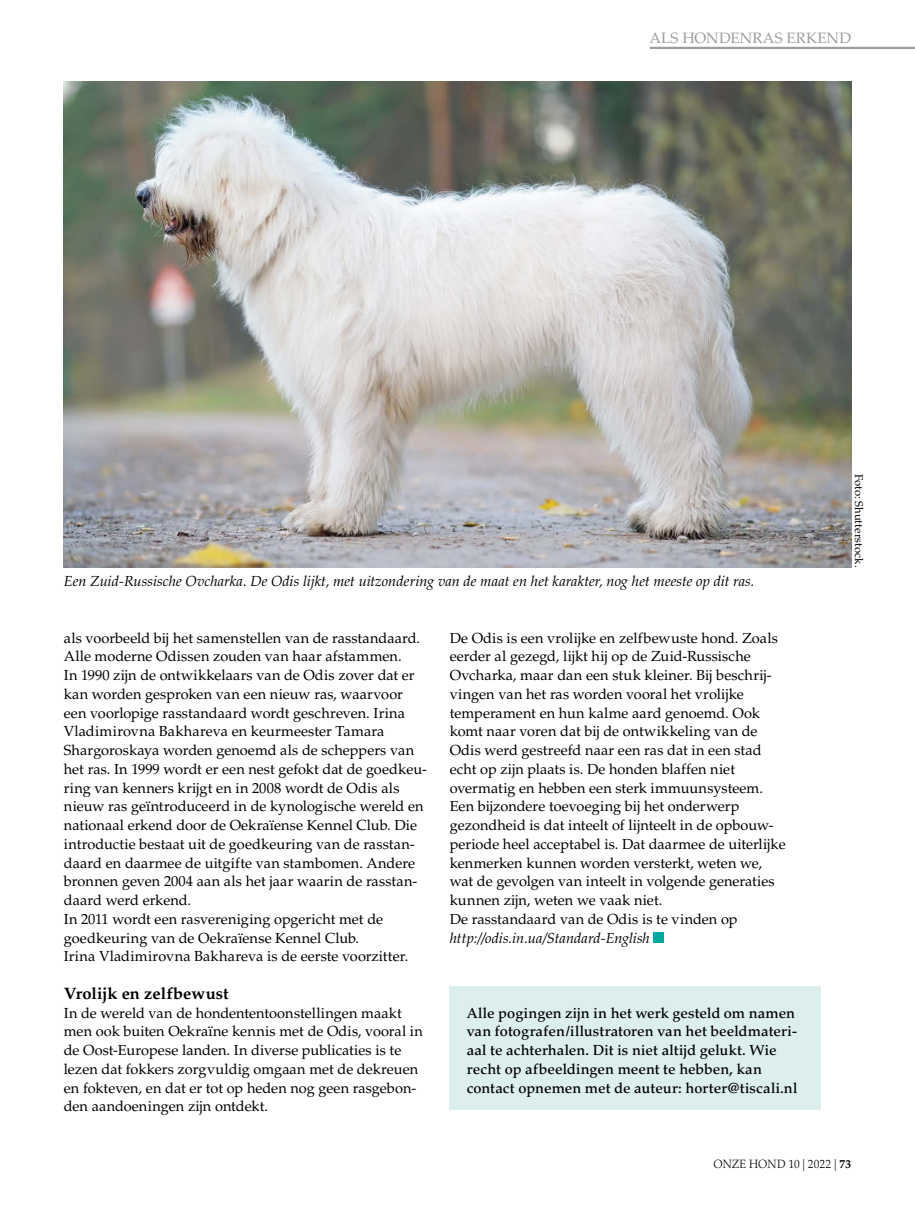
<style>
.page{position:relative;width:915px;height:1212px;background:#fff}
.page>*{position:absolute;margin:0;border:0;box-sizing:border-box;transform-origin:0 0}
.t1{font:700 16.5px "Palatino LT Std";color:#000}
.t2{font:15px "Palatino LT Std";letter-spacing:.01em;color:#9d9d9c}
.t3{font:14.55px/18.8px "Palatino LT Std";color:#000}
.t4{font:500 14.55px/18.8px "Palatino LT Std";letter-spacing:.005em;color:#000}
.t5{font:italic 14.55px "Palatino LT Std";color:#000}
.t6{font:300 12px "Palatino LT Std";letter-spacing:.01em;color:#000;scale:.95 1}
.t7{font:11.25px "Palatino LT Std";letter-spacing:.005em;color:#000}
.s1{font-weight:700}
</style>
<div class="page">
<div style="left:653px;top:932px;width:10px;height:11px;background:#00a89d"></div>
<img style="left:64px;top:82px;width:786px;height:486px">
<div style="left:449px;top:986px;width:371px;height:124px;background:#ddefed"></div>
<hr style="left:649px;top:47px;width:265px;height:2px;background:#9d9d9c">
<p class="t2" style="left:649px;top:29px;width:203px">ALS HONDENRAS ERKEND</p>
<p class="t5" style="left:64px;top:573px;width:691px">Een Zuid-Russische Ovcharka. De Odis lijkt, met uitzondering van de maat en het karakter, nog het meeste op dit ras.</p>
<p class="t3" style="left:449px;top:628px;width:337px">De Odis is een vrolijke en zelfbewuste hond. Zoals eerder al gezegd, lijkt hij op de Zuid-Russische Ovcharka, maar dan een stuk kleiner. Bij beschrij&shy;vingen van het ras worden vooral het vrolijke temperament en hun kalme aard genoemd. Ook komt naar voren dat bij de ontwikkeling van de Odis werd gestreefd naar een ras dat in een stad echt op zijn plaats is. De honden blaffen niet overmatig en hebben een sterk immuunsysteem.<br>Een bijzondere toevoeging bij het onderwerp gezondheid is dat inteelt of lijnteelt in de opbouw&shy;periode heel acceptabel is. Dat daarmee de uiterlijke kenmerken kunnen worden versterkt, weten we, wat de gevolgen van inteelt in volgende generaties kunnen zijn, weten we vaak niet.<br>De rasstandaard van de Odis is te vinden op</p>
<p class="t5" style="left:449px;top:929px;width:202px">http://odis.in.ua/Standard-English</p>
<p class="t3" style="left:64px;top:628px;width:364px">als voorbeeld bij het samenstellen van de rasstandaard.<br>Alle moderne Odissen zouden van haar afstammen.<br>In 1990 zijn de ontwikkelaars van de Odis zover dat er kan worden gesproken van een nieuw ras, waarvoor een voorlopige rasstandaard wordt geschreven. Irina Vladimirovna Bakhareva en keurmeester Tamara Shargoroskaya worden genoemd als de scheppers van het ras. In 1999 wordt er een nest gefokt dat de goedkeu&shy;ring van kenners krijgt en in 2008 wordt de Odis als nieuw ras geïntroduceerd in de kynologische wereld en nationaal erkend door de Oekraïense Kennel Club. Die introductie bestaat uit de goedkeuring van de rasstan&shy;daard en daarmee de uitgifte van stambomen. Andere bronnen geven 2004 aan als het jaar waarin de rasstan&shy;daard werd erkend.<br>In 2011 wordt een rasvereniging opgericht met de goedkeuring van de Oekraïense Kennel Club.<br>Irina Vladimirovna Bakhareva is de eerste voorzitter.</p>
<p class="t1" style="left:64px;top:984px;width:166px">Vrolijk en zelfbewust</p>
<p class="t3" style="left:64px;top:1003px;width:360px">In de wereld van de hondententoonstellingen maakt men ook buiten Oekraïne kennis met de Odis, vooral in de Oost-Europese landen. In diverse publicaties is te lezen dat fokkers zorgvuldig omgaan met de dekreuen en fokteven, en dat er tot op heden nog geen rasgebon&shy;den aandoeningen zijn ontdekt.</p>
<p class="t4" style="left:466px;top:1003px;width:332px">Alle pogingen zijn in het werk gesteld om namen van fotografen/illustratoren van het beeldmateri&shy;aal te achterhalen. Dit is niet altijd gelukt. Wie recht op afbeeldingen meent te hebben, kan contact opnemen met de auteur: horter@tiscali.nl</p>
<p class="t7" style="left:865px;top:473px;width:96px;rotate:90deg">Foto: Shutterstock.</p>
<p class="t6" style="left:713px;top:1157px;width:146px">ONZE HOND 10 | 2022 | <span class="s1">73</span></p>
</div>
